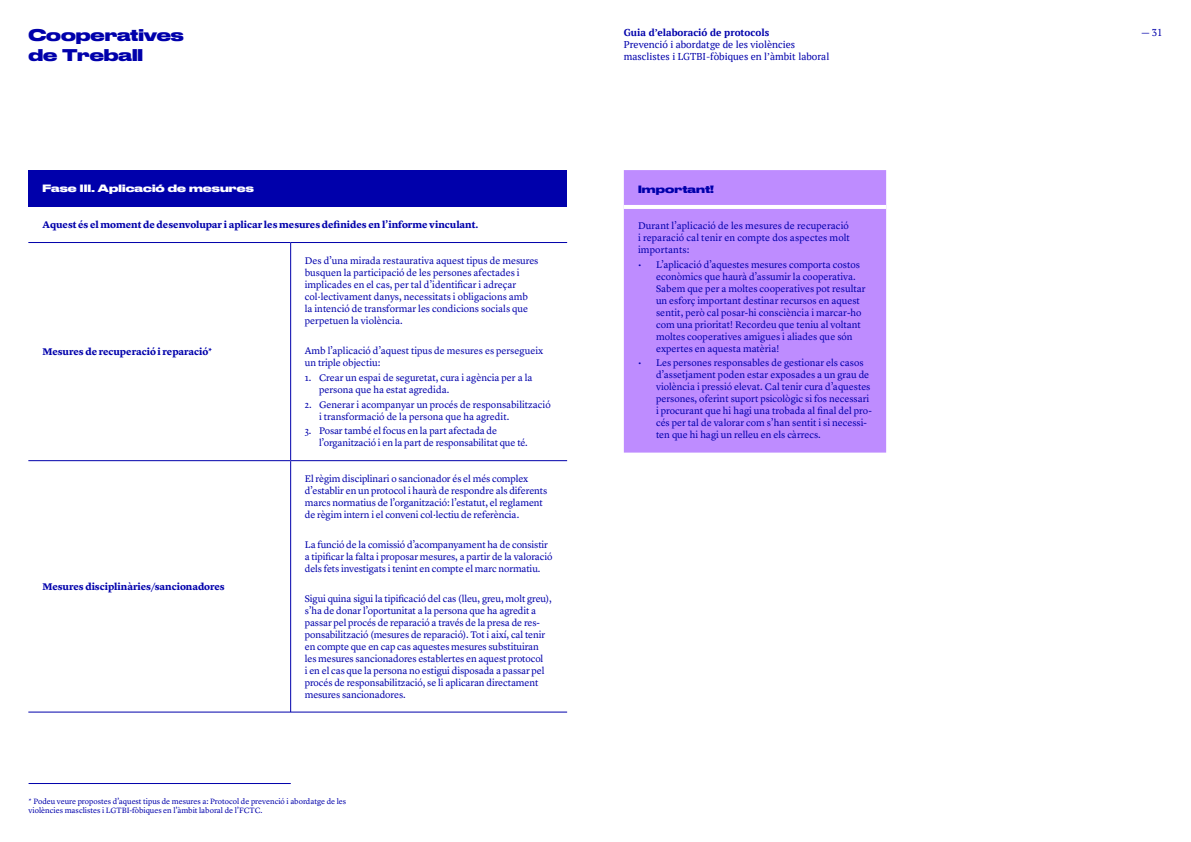
<style>
.page{position:relative;width:1191px;height:842px;background:#fff}
.page>*{position:absolute;margin:0;border:0;box-sizing:border-box;transform-origin:0 0}
.t1{font:700 16px "Druk Wide";color:#0000ab}
.Paragraf{font:10px/12px "Lyon Text";letter-spacing:-.005em;color:#0000ab}
.Paragraf-2{font:700 10px "Lyon Text";letter-spacing:-.005em;color:#0000ab}
.t2{font:10px/12px "PT Serif";color:#0000ab}
.t3{font:700 10px "PT Serif";color:#0000ab}
.Títol{font:700 10px "Druk Wide";letter-spacing:.01em;color:#fff}
.Títol-2{font:700 10px "Druk Wide";letter-spacing:.01em;color:#0000ab}
.Notas_al_pie{font:8px "Lyon Text";color:#0000ab}
</style>
<div class="page">
<div style="left:28px;top:170px;width:539px;height:37px;background:#0000ab"></div>
<hr style="left:28px;top:242px;width:263px;height:1px;background:#0000ab">
<hr style="left:290px;top:243px;width:1px;height:217px;background:#0000ab">
<hr style="left:291px;top:242px;width:276px;height:1px;background:#0000ab">
<hr style="left:28px;top:460px;width:263px;height:1px;background:#0000ab">
<hr style="left:290px;top:461px;width:1px;height:251px;background:#0000ab">
<hr style="left:291px;top:460px;width:276px;height:1px;background:#0000ab">
<hr style="left:29px;top:783px;width:262px;height:1px;background:#0000ab">
<hr style="left:28px;top:711px;width:539px;height:1px;background:#0000ab">
<div style="left:624px;top:170px;width:262px;height:283px;background:#be8cff"></div>
<hr style="left:624px;top:205px;width:262px;height:4px;background:#fff">
<p class="t3" style="left:624px;top:26px;width:147px">Guia d’elaboració de protocols</p>
<p class="t2" style="left:624px;top:38px;width:207px">Prevenció i abordatge de les violències masclistes i LGTBI-fòbiques en l’àmbit laboral</p>
<h1 class="t1" style="left:28px;top:22px;width:157px">Cooperatives</h1>
<p class="t2" style="left:1141px;top:26px;width:23px">— 31</p>
<h1 class="t1" style="left:28px;top:41px;width:116px">de Treball</h1>
<p class="Títol" style="left:43px;top:180px;width:213px">Fase III. Aplicació de mesures</p>
<p class="Paragraf-2" style="left:43px;top:217px;width:437px">Aquest és el moment de desenvolupar i aplicar les mesures definides en l’informe vinculant.</p>
<p class="Paragraf-2" style="left:43px;top:344px;width:171px">Mesures de recuperació i reparació*</p>
<p class="Paragraf-2" style="left:43px;top:579px;width:184px">Mesures disciplinàries/sancionadores</p>
<p class="Paragraf" style="left:305px;top:254px;width:235px">Des d’una mirada restaurativa aquest tipus de mesures busquen la participació de les persones afectades i implicades en el cas, per tal d’identificar i adreçar col·lectivament danys, necessitats i obligacions amb<br>la intenció de transformar les condicions socials que perpetuen la violència.</p>
<p class="Paragraf" style="left:305px;top:344px;width:240px">Amb l’aplicació d’aquest tipus de mesures es persegueix un triple objectiu:</p>
<p class="Paragraf" style="left:319px;top:371px;width:215px;text-indent:-14px">1. Crear un espai de seguretat, cura i agència per a la persona que ha estat agredida.</p>
<p class="Paragraf" style="left:319px;top:397px;width:233px;text-indent:-14px">2. Generar i acompanyar un procés de responsabilització i transformació de la persona que ha agredit.</p>
<p class="Paragraf" style="left:319px;top:424px;width:210px;text-indent:-14px">3. Posar també el focus en la part afectada de l’organització i en la part de responsabilitat que té.</p>
<p class="Paragraf" style="left:305px;top:472px;width:244px">El règim disciplinari o sancionador és el més complex d’establir en un protocol i haurà de respondre als diferents marcs normatius de l’organització: l’estatut, el reglament de règim intern i el conveni col·lectiu de referència.</p>
<p class="Paragraf" style="left:305px;top:538px;width:249px">La funció de la comissió d’acompanyament ha de consistir a tipificar la falta i proposar mesures, a partir de la valoració dels fets investigats i tenint en compte el marc normatiu.</p>
<p class="Paragraf" style="left:305px;top:592px;width:248px">Sigui quina sigui la tipificació del cas (lleu, greu, molt greu), s’ha de donar l’oportunitat a la persona que ha agredit a passar pel procés de reparació a través de la presa de res&shy;ponsabilització (mesures de reparació). Tot i així, cal tenir en compte que en cap cas aquestes mesures substituiran les mesures sancionadores establertes en aquest protocol<br>i en el cas que la persona no estigui disposada a passar pel procés de responsabilització, se li aplicaran directament mesures sancionadores.</p>
<p class="Notas_al_pie" style="left:29px;top:795px;width:319px">* Podeu veure propostes d’aquest tipus de mesures a: Protocol de prevenció i abordatge de les</p>
<p class="Notas_al_pie" style="left:29px;top:804px;width:235px">violències masclistes i LGTBI-fòbiques en l’àmbit laboral de l’FCTC.</p>
<p class="Títol-2" style="left:638px;top:181px;width:77px">Important!</p>
<p class="Paragraf" style="left:638px;top:219px;width:213px;text-align:justify">Durant l’aplicació de les mesures de recuperació i reparació cal tenir en compte dos aspectes molt importants:</p>
<p class="Paragraf" style="left:656px;top:257px;width:211px;text-indent:-18px">• L’aplicació d’aquestes mesures comporta costos econòmics que haurà d’assumir la cooperativa.<br>Sabem que per a moltes cooperatives pot resultar un esforç important destinar recursos en aquest sentit, però cal posar-hi consciència i marcar-ho com una prioritat! Recordeu que teniu al voltant moltes cooperatives amigues i aliades que són expertes en aquesta matèria!</p>
<p class="Paragraf" style="left:656px;top:356px;width:217px;text-indent:-18px">• Les persones responsables de gestionar els casos d’assetjament poden estar exposades a un grau de violència i pressió elevat. Cal tenir cura d’aquestes persones, oferint suport psicològic si fos necessari i procurant que hi hagi una trobada al final del pro&shy;cés per tal de valorar com s’han sentit i si necessi&shy;ten que hi hagi un relleu en els càrrecs.</p>
</div>
